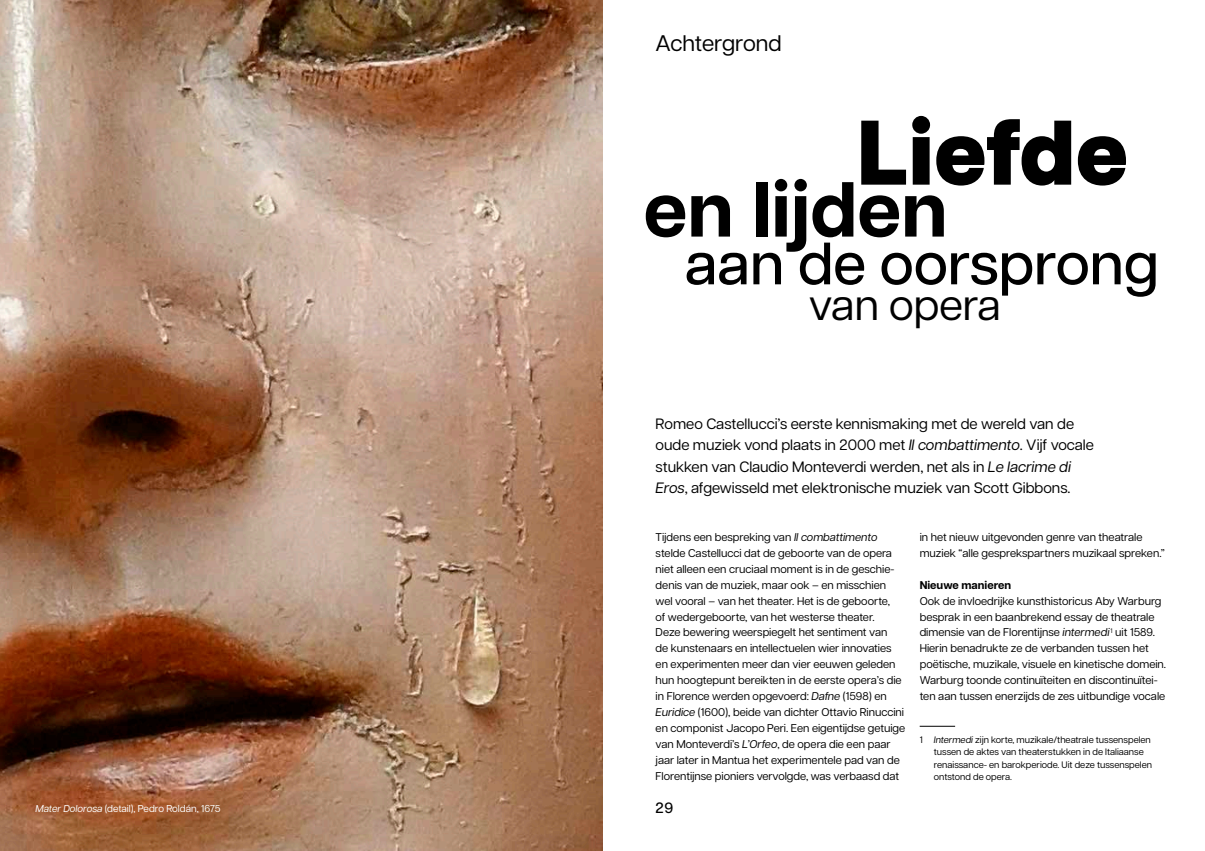
<style>
.page{position:relative;width:1205px;height:851px;background:#fff}
.page>*{position:absolute;margin:0;border:0;box-sizing:border-box;transform-origin:0 0}
.t1{font:800 91.38px "Articulat CF";color:#000}
.t2{font:700 77.75px "Articulat CF";color:#000}
.t3{font:500 59.5px "Articulat CF";color:#000}
.t4{font:43.38px "Articulat CF";color:#000}
.t5{font:22.5px "Articulat CF";letter-spacing:-.005em;color:#000}
.t6{font:15px/21.2px "Articulat CF";color:#000}
.t7{font:500 15px "Articulat CF";color:#000}
.t8{font:11.25px/16px "Articulat CF";color:#000}
.t9{font:700 11.25px "Articulat CF";color:#000}
.t10{font:10px "Articulat CF";color:#fff}
.t11{font:9.38px/12.5px "Articulat CF";color:#000}
.s1{font-style:italic}
</style>
<div class="page">
<img style="left:0;top:0;width:602px;height:850px">
<hr style="left:919px;top:726px;width:36px;height:1px;background:#000">
<h3 class="t5" style="left:656px;top:27px;width:127px">Achtergrond</h3>
<h1 class="t1" style="left:857px;top:84px;width:273px">Liefde</h1>
<h2 class="t2" style="left:644px;top:152px;width:306px">en lijden</h2>
<h3 class="t3" style="left:685px;top:220px;width:476px">aan de oorsprong</h3>
<h3 class="t4" style="left:809px;top:273px;width:193px">van opera</h3>
<p class="t6" style="left:656px;top:412px;width:440px">Romeo Castellucci’s eerste kennismaking met de wereld van de oude muziek vond plaats in 2000 met <span class="s1">Il combattimento</span>. Vijf vocale stukken van Claudio Monteverdi werden, net als in <span class="s1">Le lacrime di Eros</span>, afgewisseld met elektronische muziek van Scott Gibbons.</p>
<p class="t8" style="left:656px;top:528px;width:251px">Tijdens een bespreking van <span class="s1">Il combattimento </span>stelde Castellucci dat de geboorte van de opera niet alleen een cruciaal moment is in de geschie&shy;denis van de muziek, maar ook – en misschien wel vooral – van het theater. Het is de geboorte,<br>of wedergeboorte, van het westerse theater.<br>Deze bewering weerspiegelt het sentiment van<br>de kunstenaars en intellectuelen wier innovaties en experimenten meer dan vier eeuwen geleden hun hoogtepunt bereikten in de eerste opera’s die in Florence werden opgevoerd: <span class="s1">Dafne</span> (1598) en <span class="s1">Euridice</span> (1600), beide van dichter Ottavio Rinuccini en componist Jacopo Peri. Een eigentijdse getuige van Monteverdi’s <span class="s1">L’Orfeo</span>, de opera die een paar jaar later in Mantua het experimentele pad van de Florentijnse pioniers vervolgde, was verbaasd dat</p>
<p class="t10" style="left:35px;top:801px;width:186px"><span class="s1">Mater Dolorosa</span> (detail), Pedro Roldán, 1675</p>
<h3 class="t7" style="left:656px;top:796px;width:19px">29</h3>
<p class="t8" style="left:919px;top:528px;width:246px">in het nieuw uitgevonden genre van theatrale muziek “alle gesprekspartners muzikaal spreken.”</p>
<p class="t9" style="left:919px;top:576px;width:93px">Nieuwe manieren</p>
<p class="t8" style="left:919px;top:591px;width:248px">Ook de invloedrijke kunsthistoricus Aby Warburg besprak in een baanbrekend essay de theatrale dimensie van de Florentijnse <span class="s1">intermedi</span><sup>1</sup> uit 1589.<br>Hierin benadrukte ze de verbanden tussen het poëtische, muzikale, visuele en kinetische domein.<br>Warburg toonde continuïteiten en discontinuïtei&shy;ten aan tussen enerzijds de zes uitbundige vocale</p>
<p class="t11" style="left:934px;top:732px;width:220px;text-indent:-14px">1 <span class="s1">Intermedi</span> zijn korte, muzikale/theatrale tussenspelen tussen de aktes van theaterstukken in de Italiaanse renaissance- en barokperiode. Uit deze tussenspelen ontstond de opera.</p>
</div>
